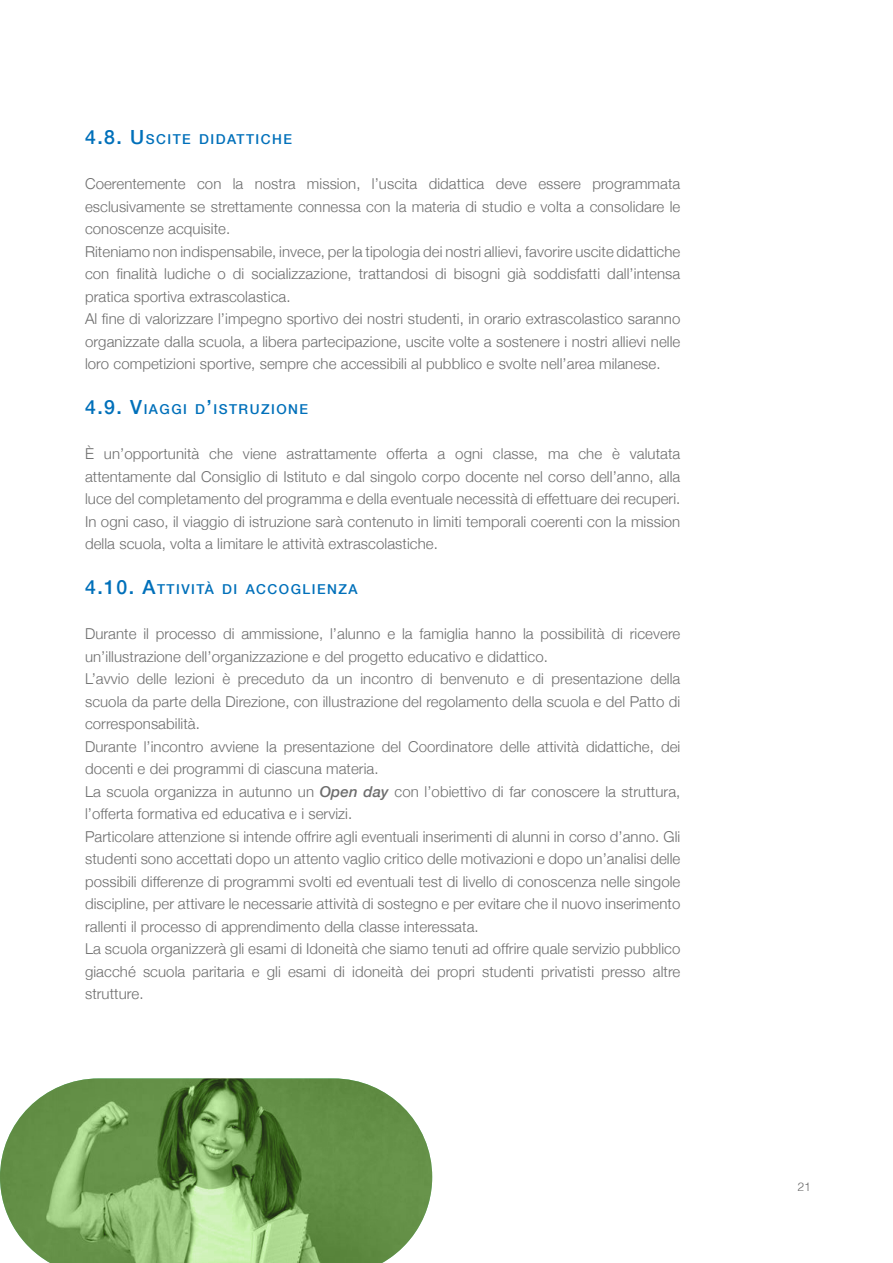
<style>
.page{position:relative;width:893px;height:1263px;background:#fff}
.page>*{position:absolute;margin:0;border:0;box-sizing:border-box;transform-origin:0 0}
.Stile_di_paragrafo_1{font:300 15px/22.5px "Helvetica Neue";letter-spacing:.005em;color:#6d6d6d;text-align:justify}
.Stile_di_paragrafo_1-2{font:500 13.65px "Helvetica Neue";letter-spacing:.105em;color:#0070ba}
.t1{font:300 12px "Helvetica";color:#6d6d6d}
.s1{font-size:19.5px}
.s2{font-weight:500;font-style:italic}
</style>
<div class="page">
<img style="left:0;top:1078px;width:432px;height:185px">
<p class="Stile_di_paragrafo_1-2" style="left:85px;top:131px;width:208px"><span class="s1">4.8. U</span> SCITE DIDATTICHE</p>
<p class="Stile_di_paragrafo_1" style="left:85px;top:172px;width:597px">Coerentemente con la nostra mission, l’uscita didattica deve essere programmata esclusivamente se strettamente connessa con la materia di studio e volta a consolidare le conoscenze acquisite.</p>
<p class="Stile_di_paragrafo_1" style="left:85px;top:240px;width:597px">Riteniamo non indispensabile, invece, per la tipologia dei nostri allievi, favorire uscite didattiche con finalità ludiche o di socializzazione, trattandosi di bisogni già soddisfatti dall’intensa pratica sportiva extrascolastica.</p>
<p class="Stile_di_paragrafo_1" style="left:85px;top:307px;width:597px">Al fine di valorizzare l’impegno sportivo dei nostri studenti, in orario extrascolastico saranno organizzate dalla scuola, a libera partecipazione, uscite volte a sostenere i nostri allievi nelle loro competizioni sportive, sempre che accessibili al pubblico e svolte nell’area milanese.</p>
<p class="Stile_di_paragrafo_1-2" style="left:85px;top:401px;width:225px"><span class="s1">4.9. V</span>IAGGI D<span class="s1">’</span>ISTRUZIONE</p>
<p class="Stile_di_paragrafo_1" style="left:85px;top:442px;width:597px">È un’opportunità che viene astrattamente offerta a ogni classe, ma che è valutata attentamente dal Consiglio di Istituto e dal singolo corpo docente nel corso dell’anno, alla luce del completamento del programma e della eventuale necessità di effettuare dei recuperi.</p>
<p class="Stile_di_paragrafo_1" style="left:85px;top:510px;width:597px">In ogni caso, il viaggio di istruzione sarà contenuto in limiti temporali coerenti con la mission della scuola, volta a limitare le attività extrascolastiche.</p>
<p class="Stile_di_paragrafo_1-2" style="left:85px;top:581px;width:274px"><span class="s1">4.10. A</span>TTIVITÀ DI ACCOGLIENZA</p>
<p class="Stile_di_paragrafo_1" style="left:85px;top:622px;width:597px">Durante il processo di ammissione, l’alunno e la famiglia hanno la possibilità di ricevere un’illustrazione dell’organizzazione e del progetto educativo e didattico.</p>
<p class="Stile_di_paragrafo_1" style="left:85px;top:667px;width:597px">L’avvio delle lezioni è preceduto da un incontro di benvenuto e di presentazione della scuola da parte della Direzione, con illustrazione del regolamento della scuola e del Patto di corresponsabilità.</p>
<p class="Stile_di_paragrafo_1" style="left:85px;top:735px;width:597px">Durante l’incontro avviene la presentazione del Coordinatore delle attività didattiche, dei docenti e dei programmi di ciascuna materia.</p>
<p class="Stile_di_paragrafo_1" style="left:85px;top:780px;width:597px">La scuola organizza in autunno un <span class="s2">Open day</span> con l’obiettivo di far conoscere la struttura, l’offerta formativa ed educativa e i servizi.</p>
<p class="Stile_di_paragrafo_1" style="left:85px;top:825px;width:597px">Particolare attenzione si intende offrire agli eventuali inserimenti di alunni in corso d’anno. Gli studenti sono accettati dopo un attento vaglio critico delle motivazioni e dopo un’analisi delle possibili differenze di programmi svolti ed eventuali test di livello di conoscenza nelle singole discipline, per attivare le necessarie attività di sostegno e per evitare che il nuovo inserimento rallenti il processo di apprendimento della classe interessata.</p>
<p class="Stile_di_paragrafo_1" style="left:85px;top:937px;width:597px">La scuola organizzerà gli esami di Idoneità che siamo tenuti ad offrire quale servizio pubblico giacché scuola paritaria e gli esami di idoneità dei propri studenti privatisti presso altre strutture.</p>
<p class="t1" style="left:797px;top:1176px;width:15px">21</p>
</div>
